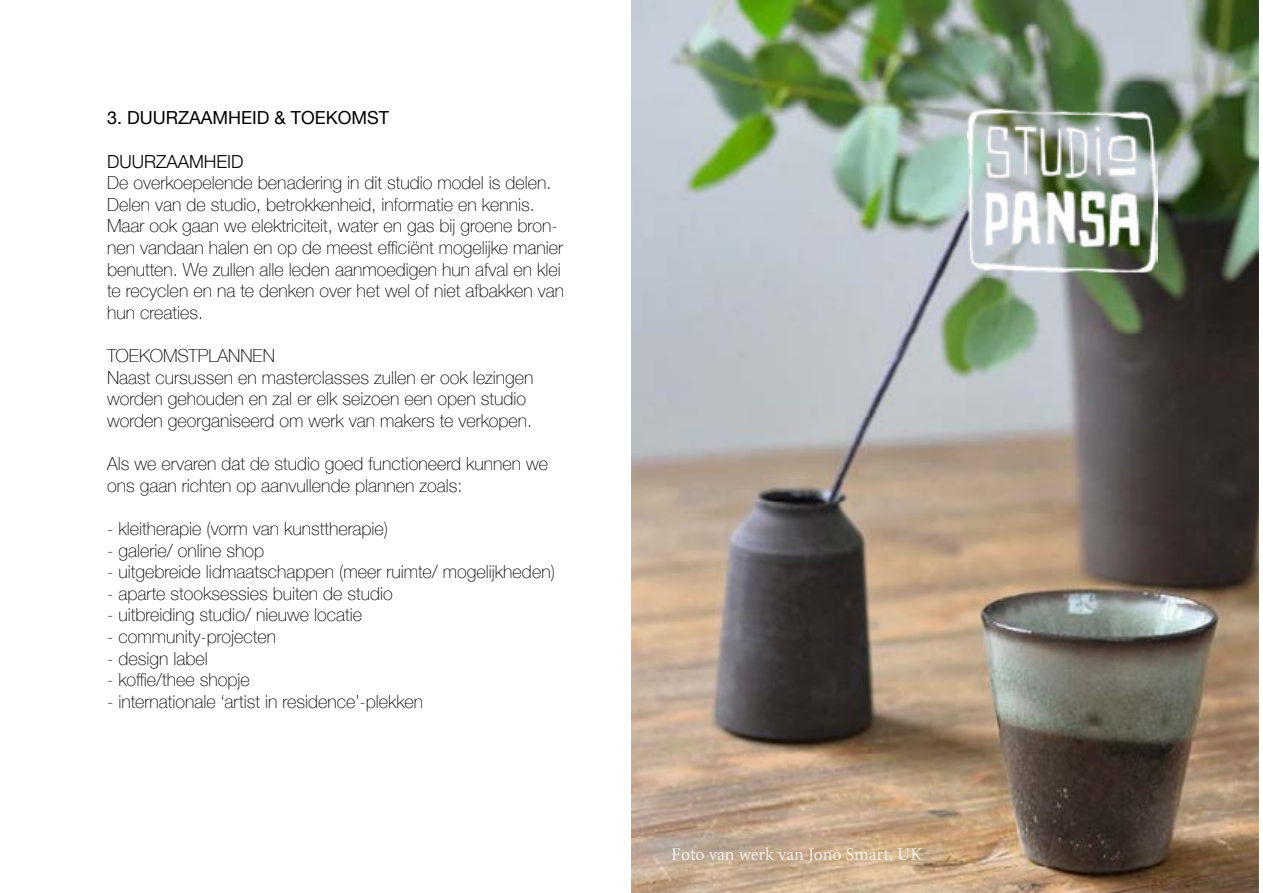
<style>
.page{position:relative;width:1263px;height:893px;background:#fff}
.page>*{position:absolute;margin:0;border:0;box-sizing:border-box;transform-origin:0 0}
.t1{font:100 18px/21.6px "Helvetica Neue";color:#000}
.t2{font:18px "Minion Pro";letter-spacing:-.005em;color:#fff}
.t3{font:18px "Helvetica Neue";color:#000}
.t4{font:300 18px "Helvetica Neue";color:#000}
</style>
<div class="page">
<img style="left:631px;top:0;width:628px;height:893px">
<img style="left:967px;top:108px;width:191px;height:165px">
<p class="t3" style="left:107px;top:105px;width:284px">3. DUURZAAMHEID &amp; TOEKOMST</p>
<p class="t4" style="left:107px;top:147px;width:138px">DUURZAAMHEID</p>
<p class="t1" style="left:107px;top:171px;width:459px">De overkoepelende benadering in dit studio model is delen.<br>Delen van de studio, betrokkenheid, informatie en kennis.<br>Maar ook gaan we elektriciteit, water en gas bij groene bron&shy;nen vandaan halen en op de meest efficiënt mogelijke manier benutten. We zullen alle leden aanmoedigen hun afval en klei te recyclen en na te denken over het wel of niet afbakken van hun creaties.</p>
<p class="t1" style="left:107px;top:344px;width:428px">TOEKOMSTPLANNEN<br>Naast cursussen en masterclasses zullen er ook lezingen worden gehouden en zal er elk seizoen een open studio worden georganiseerd om werk van makers te verkopen.</p>
<p class="t1" style="left:107px;top:452px;width:443px">Als we ervaren dat de studio goed functioneerd kunnen we ons gaan richten op aanvullende plannen zoals:</p>
<p class="t1" style="left:107px;top:517px;width:283px">- kleitherapie (vorm van kunsttherapie)</p>
<p class="t1" style="left:107px;top:538px;width:159px">- galerie/ online shop</p>
<p class="t1" style="left:107px;top:560px;width:449px">- uitgebreide lidmaatschappen (meer ruimte/ mogelijkheden)</p>
<p class="t1" style="left:107px;top:582px;width:287px">- aparte stooksessies buiten de studio</p>
<p class="t1" style="left:107px;top:603px;width:257px">- uitbreiding studio/ nieuwe locatie</p>
<p class="t1" style="left:107px;top:625px;width:170px">- community-projecten</p>
<p class="t1" style="left:107px;top:646px;width:102px">- design label</p>
<p class="t1" style="left:107px;top:668px;width:144px">- koffie/thee shopje</p>
<p class="t1" style="left:107px;top:690px;width:318px">- internationale ‘artist in residence’-plekken</p>
<p class="t2" style="left:672px;top:842px;width:252px">Foto van werk van Jono Smart, UK</p>
</div>
